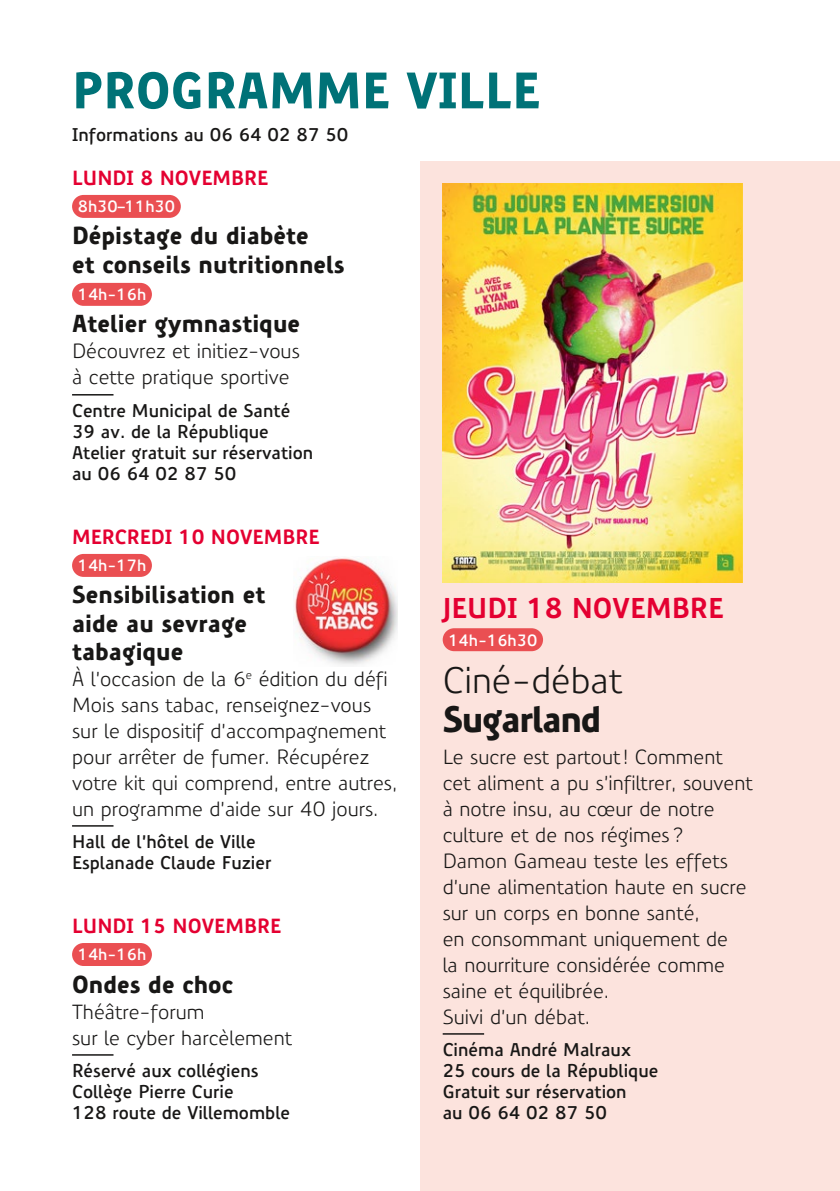
<style>
.page{position:relative;width:840px;height:1191px;background:#fff}
.page>*{position:absolute;margin:0;border:0;box-sizing:border-box;transform-origin:0 0}
.t1{font:900 50px "Precious Sans";color:#007277}
.t2{font:36px "Precious Sans";color:#181716}
.t3{font:900 36px "Precious Sans";letter-spacing:-.04em;color:#181716}
.t4{font:700 28px "Precious Sans";color:#e40031}
.t5{font:900 24px/28px "Precious Sans";color:#181716}
.t6{font:20px/26px "Precious Sans";color:#181716}
.t7{font:700 20px "Precious Sans";color:#e40031}
.t8{font:600 18px/21px "Precious Sans";color:#181716}
.t9{font:600 16px "Precious Sans";color:#fff}
</style>
<div class="page">
<div style="left:420px;top:162px;width:419px;height:1029px;background:#fce3dd"></div>
<div style="left:72px;top:195px;width:109px;height:23px;background:#ea4f52;border-radius:11px"></div>
<div style="left:72px;top:283px;width:80px;height:23px;background:#ea4f52;border-radius:11px"></div>
<hr style="left:72px;top:394px;width:41px;height:1px;background:#181716">
<div style="left:72px;top:554px;width:80px;height:23px;background:#ea4f52;border-radius:11px"></div>
<hr style="left:72px;top:825px;width:41px;height:1px;background:#181716">
<div style="left:72px;top:943px;width:80px;height:23px;background:#ea4f52;border-radius:11px"></div>
<hr style="left:72px;top:1054px;width:41px;height:1px;background:#181716">
<div style="left:442px;top:628px;width:100px;height:23px;background:#ea4f52;border-radius:11px"></div>
<hr style="left:442px;top:1033px;width:42px;height:1px;background:#181716">
<img style="left:442px;top:183px;width:300px;height:399px">
<img style="left:294px;top:558px;width:103px;height:107px">
<h1 class="t1" style="left:72px;top:59px;width:469px">PROGRAMME VILLE</h1>
<p class="t8" style="left:72px;top:124px;width:278px">Informations au 06 64 02 87 50</p>
<p class="t7" style="left:72px;top:165px;width:198px">LUNDI 8 NOVEMBRE</p>
<p class="t9" style="left:78px;top:196px;width:99px">8h30–11h30</p>
<p class="t5" style="left:72px;top:222px;width:274px">Dépistage du diabète<br>et conseils nutritionnels</p>
<p class="t9" style="left:78px;top:284px;width:70px">14h-16h</p>
<p class="t5" style="left:72px;top:310px;width:229px">Atelier gymnastique</p>
<p class="t6" style="left:72px;top:338px;width:229px">Découvrez et initiez-vous à cette pratique sportive</p>
<p class="t8" style="left:72px;top:400px;width:243px">Centre Municipal de Santé<br>39 av. de la République<br>Atelier gratuit sur réservation au 06 64 02 87 50</p>
<p class="t7" style="left:72px;top:523px;width:249px">MERCREDI 10 NOVEMBRE</p>
<p class="t9" style="left:78px;top:555px;width:70px">14h-17h</p>
<p class="t5" style="left:72px;top:581px;width:195px">Sensibilisation et aide au sevrage tabagique</p>
<p class="t6" style="left:72px;top:665px;width:326px">À l’occasion de la 6<sup>e</sup> édition du défi Mois sans tabac, renseignez-vous sur le dispositif d’accompagnement pour arrêter de fumer. Récupérez votre kit qui comprend, entre autres, un programme d’aide sur 40 jours.</p>
<p class="t8" style="left:72px;top:831px;width:201px">Hall de l’hôtel de Ville<br>Esplanade Claude Fuzier</p>
<p class="t7" style="left:72px;top:912px;width:210px">LUNDI 15 NOVEMBRE</p>
<p class="t9" style="left:78px;top:944px;width:70px">14h-16h</p>
<p class="t5" style="left:72px;top:970px;width:162px">Ondes de choc</p>
<p class="t6" style="left:72px;top:998px;width:221px">Théâtre-forum<br>sur le cyber harcèlement</p>
<p class="t8" style="left:72px;top:1060px;width:219px">Réservé aux collégiens<br>Collège Pierre Curie<br>128 route de Villemomble</p>
<h3 class="t4" style="left:442px;top:590px;width:282px">JEUDI 18 NOVEMBRE</h3>
<p class="t9" style="left:448px;top:629px;width:90px">14h-16h30</p>
<h2 class="t2" style="left:442px;top:657px;width:181px">Ciné-débat</h2>
<h2 class="t3" style="left:442px;top:696px;width:160px">Sugarland</h2>
<p class="t6" style="left:442px;top:743px;width:311px">Le sucre est partout! Comment cet aliment a pu s’infiltrer, souvent à notre insu, au cœur de notre culture et de nos régimes?<br>Damon Gameau teste les effets d’une alimentation haute en sucre sur un corps en bonne santé,<br>en consommant uniquement de<br>la nourriture considérée comme saine et équilibrée.<br>Suivi d’un débat.</p>
<p class="t8" style="left:442px;top:1039px;width:217px">Cinéma André Malraux<br>25 cours de la République<br>Gratuit sur réservation<br>au 06 64 02 87 50</p>
</div>
